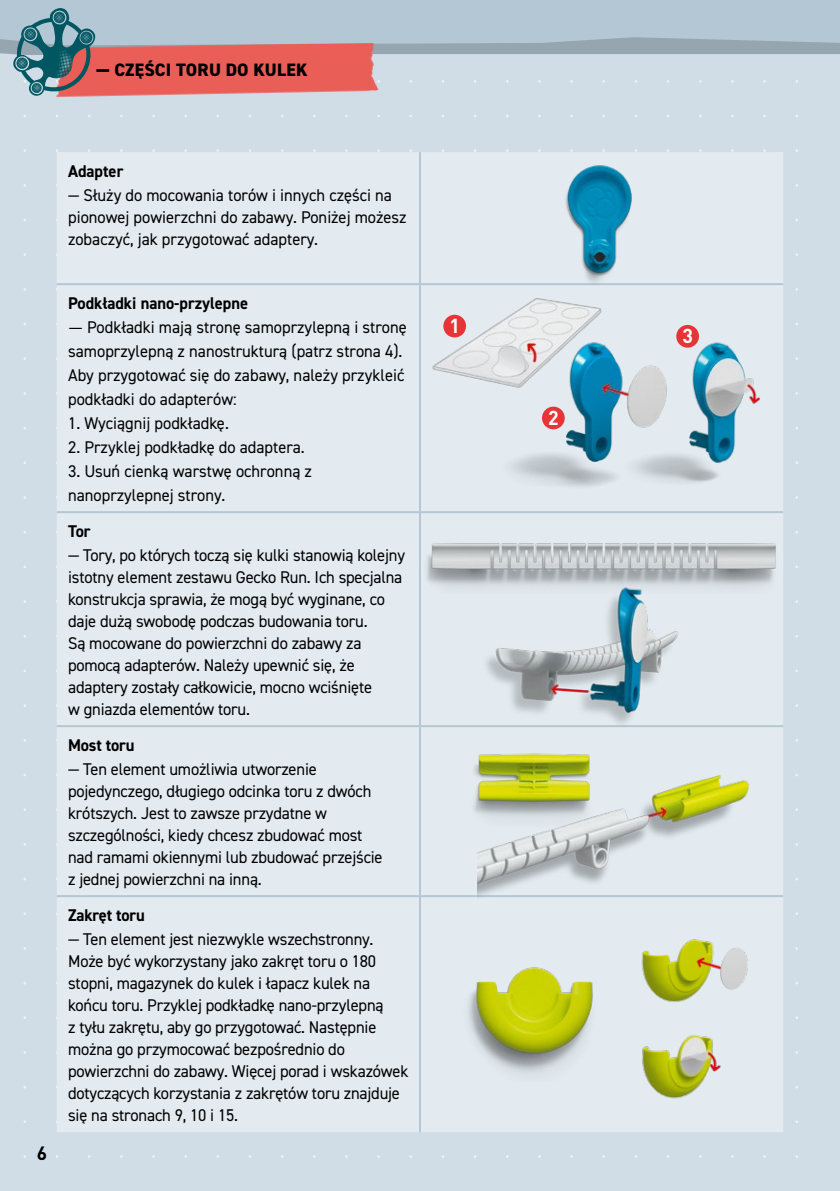
<style>
.page{position:relative;width:840px;height:1191px;background:#fff}
.page>*{position:absolute;margin:0;border:0;box-sizing:border-box;transform-origin:0 0}
.t1{font:700 20px "DINOT";color:#fff}
.t2{font:700 19px "DINOT";color:#000}
.t3{font:800 18px "DIN2014";letter-spacing:.01em;color:#000}
.t4{font:17px/22px "DIN2014";letter-spacing:-.01em;color:#000}
.t5{font:700 17px "DIN2014";color:#000}
.s1{font-size:18.8px}
.s2{font-family:"DINOT"}
</style>
<div class="page">
<div style="left:0;top:0;width:839px;height:1191px;background:#d0dde6"></div>
<hr style="left:839px;top:0;width:1px;height:1191px;background:#d0dde6">
<svg style="left:0;top:51px;width:839px;height:3px"></svg>
<svg style="left:0;top:0;width:839px;height:51px;background:#afc2cf"></svg>
<img style="left:56px;top:43px;width:328px;height:54px">
<div style="left:57px;top:152px;width:725px;height:980px;background:#e3ebf0"></div>
<hr style="left:419px;top:152px;width:2px;height:131px;background:#b3c7d4">
<hr style="left:57px;top:283px;width:363px;height:2px;background:#b3c7d4">
<hr style="left:420px;top:283px;width:362px;height:2px;background:#b3c7d4">
<hr style="left:419px;top:285px;width:2px;height:226px;background:#b3c7d4">
<hr style="left:57px;top:511px;width:363px;height:2px;background:#b3c7d4">
<hr style="left:420px;top:511px;width:362px;height:2px;background:#b3c7d4">
<hr style="left:419px;top:513px;width:2px;height:212px;background:#b3c7d4">
<hr style="left:57px;top:725px;width:363px;height:2px;background:#b3c7d4">
<hr style="left:420px;top:725px;width:362px;height:2px;background:#b3c7d4">
<hr style="left:419px;top:727px;width:2px;height:168px;background:#b3c7d4">
<hr style="left:57px;top:895px;width:363px;height:2px;background:#b3c7d4">
<hr style="left:420px;top:895px;width:362px;height:2px;background:#b3c7d4">
<hr style="left:419px;top:897px;width:2px;height:235px;background:#b3c7d4">
<img style="left:543px;top:150px;width:110px;height:147px">
<img style="left:633px;top:931px;width:120px;height:77px">
<img style="left:633px;top:1027px;width:96px;height:77px">
<img style="left:407px;top:533px;width:390px;height:60px">
<img style="left:452px;top:960px;width:156px;height:121px">
<div style="left:451px;top:744px;width:26px;height:84px;background:#e3ebf0"></div>
<img style="left:481px;top:584px;width:207px;height:144px">
<img style="left:477px;top:728px;width:288px;height:199px">
<img style="left:429px;top:281px;width:174px;height:120px">
<img style="left:709px;top:307px;width:89px;height:205px">
<img style="left:470px;top:307px;width:239px;height:204px">
<div style="left:443px;top:315px;width:23px;height:22px;background:#e73436;border-radius:50%"></div>
<div style="left:541px;top:407px;width:23px;height:22px;background:#e73436;border-radius:50%"></div>
<div style="left:676px;top:325px;width:22px;height:23px;background:#e73436;border-radius:50%"></div>
<svg style="left:13px;top:7px;width:82px;height:89px;background:#788c95"></svg>
<p class="t3" style="left:96px;top:57px;width:213px"><span class="s1">—</span> CZĘŚCI TORU DO KULEK</p>
<p class="t2" style="left:37px;top:1140px;width:12px">6</p>
<p class="t5" style="left:68px;top:159px;width:57px">Adapter</p>
<p class="t4" style="left:68px;top:183px;width:340px">— Służy do mocowania torów i innych części na pionowej powierzchni do zabawy. Poniżej możesz zobaczyć, jak przygotować adaptery.</p>
<p class="t5" style="left:68px;top:291px;width:181px">Podkładki nano-przylepne</p>
<p class="t4" style="left:68px;top:314px;width:340px;line-height:24px"><span class="s2">—</span> Podkładki mają stronę samoprzylepną i stronę samoprzylepną z nanostrukturą (patrz strona 4).<br>Aby przygotować się do zabawy, należy przykleić podkładki do adapterów:</p>
<p class="t4" style="left:68px;top:411px;width:162px">1. Wyciągnij podkładkę.</p>
<p class="t4" style="left:68px;top:435px;width:238px">2. Przyklej podkładkę do adaptera.</p>
<p class="t4" style="left:68px;top:458px;width:245px;line-height:24px">3. Usuń cienką warstwę ochronną z nanoprzylepnej strony.</p>
<p class="t5" style="left:68px;top:519px;width:24px">Tor</p>
<p class="t4" style="left:68px;top:543px;width:338px">— Tory, po których toczą się kulki stanowią kolejny istotny element zestawu Gecko Run. Ich specjalna konstrukcja sprawia, że mogą być wyginane, co daje dużą swobodę podczas budowania toru.<br>Są mocowane do powierzchni do zabawy za pomocą adapterów. Należy upewnić się, że adaptery zostały całkowicie, mocno wciśnięte<br>w gniazda elementów toru.</p>
<p class="t5" style="left:68px;top:733px;width:68px">Most toru</p>
<p class="t4" style="left:68px;top:757px;width:316px">— Ten element umożliwia utworzenie pojedynczego, długiego odcinka toru z dwóch krótszych. Jest to zawsze przydatne w szczególności, kiedy chcesz zbudować most nad ramami okiennymi lub zbudować przejście z jednej powierzchni na inną.</p>
<p class="t5" style="left:68px;top:903px;width:78px">Zakręt toru</p>
<p class="t4" style="left:68px;top:927px;width:342px">— Ten element jest niezwykle wszechstronny.<br>Może być wykorzystany jako zakręt toru o 180 stopni, magazynek do kulek i łapacz kulek na końcu toru. Przyklej podkładkę nano-przylepną<br>z tyłu zakrętu, aby go przygotować. Następnie można go przymocować bezpośrednio do powierzchni do zabawy. Więcej porad i wskazówek dotyczących korzystania z zakrętów toru znajduje się na stronach 9, 10 i 15.</p>
<p class="t1" style="left:449px;top:313px;width:12px">1</p>
<p class="t1" style="left:547px;top:405px;width:12px">2</p>
<p class="t1" style="left:682px;top:323px;width:12px">3</p>
</div>
